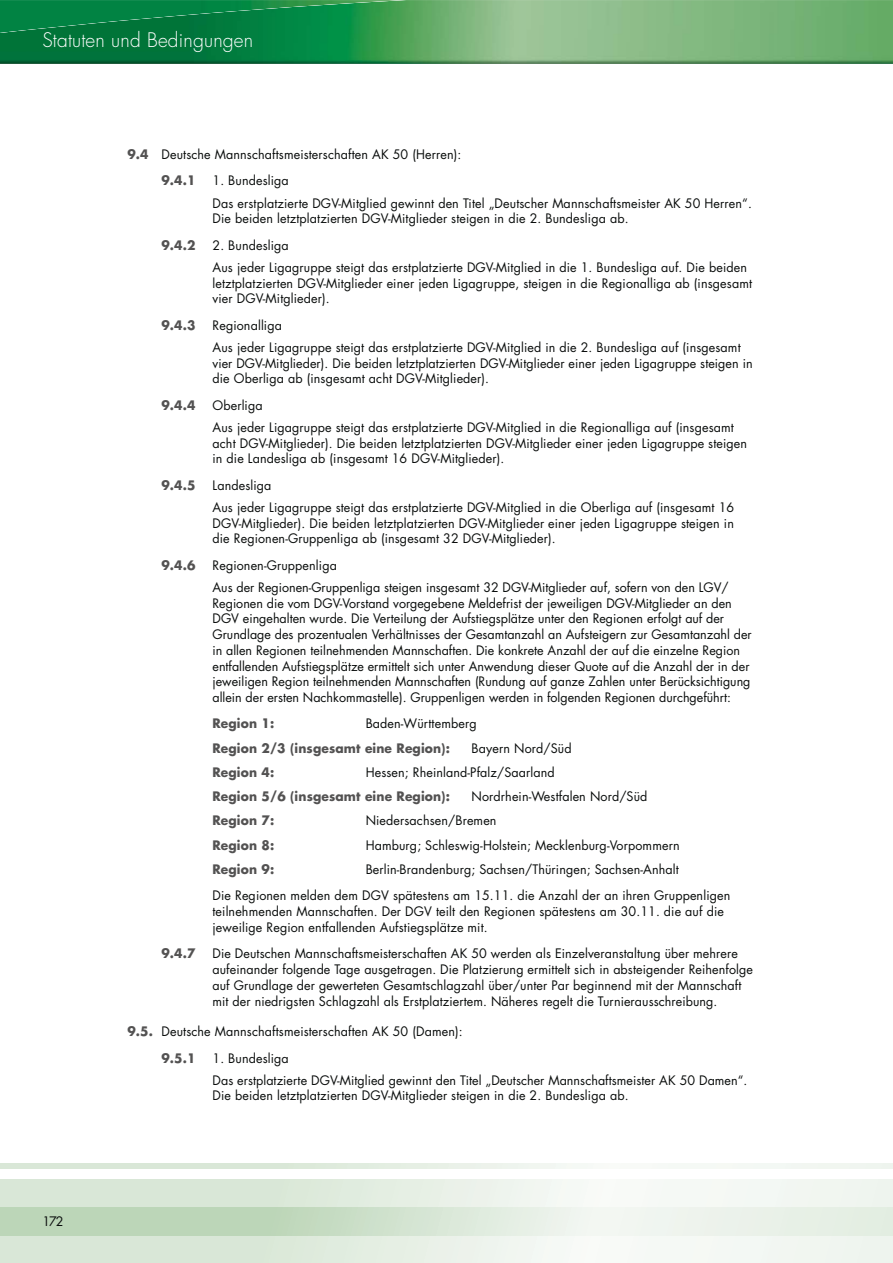
<style>
.page{position:relative;width:893px;height:1263px;background:#fff}
.page>*{position:absolute;margin:0;border:0;box-sizing:border-box;transform-origin:0 0}
.t1{font:300 19.5px "Futura LT";letter-spacing:.01em;color:#fff}
.t2{font:12.75px/15.8px "Futura LT";letter-spacing:.01em;color:#0a0d0c}
.t3{font:700 12.75px "Futura LT";letter-spacing:.01em;color:#535252;scale:.96 1}
.s1{font-weight:700;color:#535252}
</style>
<div class="page">
<svg style="left:0;top:1164px;width:892px;height:5px"></svg>
<div style="left:0;top:1180px;width:892px;height:28px;background:linear-gradient(to right,#d5e4d2,#fafcfa)"></div>
<div style="left:0;top:1235px;width:892px;height:28px;background:linear-gradient(to right,#d5e5d3,#fafcfa)"></div>
<svg style="left:0;top:1208px;width:892px;height:27px;background:#d5e5d3"></svg>
<img style="left:0;top:0;width:892px;height:57px">
<img style="left:0;top:0;width:405px;height:33px">
<h1 class="t1" style="left:42px;top:29px;width:212px">Statuten und Bedingungen</h1>
<p class="t2" style="left:161px;top:142px;width:301px;line-height:26.4px;text-indent:-34px"><span class="s1">9.4</span> Deutsche Mannschaftsmeisterschaften AK 50 (Herren):<br><span class="s1">9.4.1</span></p>
<p class="t2" style="left:212px;top:170px;width:541px;line-height:22.2px">1. Bundesliga<br>Das erstplatzierte DGV-Mitglied gewinnt den Titel „Deutscher Mannschaftsmeister AK 50 Herren“.</p>
<p class="t2" style="left:212px;top:211px;width:417px">Die beiden letztplatzierten DGV-Mitglieder steigen in die 2. Bundesliga ab.</p>
<p class="t3" style="left:161px;top:238px;width:37px">9.4.2</p>
<p class="t2" style="left:212px;top:234px;width:536px;line-height:22.2px">2. Bundesliga<br>Aus jeder Ligagruppe steigt das erstplatzierte DGV-Mitglied in die 1. Bundesliga auf. Die beiden</p>
<p class="t2" style="left:212px;top:275px;width:541px">letztplatzierten DGV-Mitglieder einer jeden Ligagruppe, steigen in die Regionalliga ab (insgesamt vier DGV-Mitglieder).</p>
<p class="t3" style="left:161px;top:318px;width:37px">9.4.3</p>
<p class="t2" style="left:212px;top:314px;width:529px;line-height:22.2px">Regionalliga<br>Aus jeder Ligagruppe steigt das erstplatzierte DGV-Mitglied in die 2. Bundesliga auf (insgesamt</p>
<p class="t2" style="left:212px;top:355px;width:541px">vier DGV-Mitglieder). Die beiden letztplatzierten DGV-Mitglieder einer jeden Ligagruppe steigen in die Oberliga ab (insgesamt acht DGV-Mitglieder).</p>
<p class="t3" style="left:161px;top:398px;width:37px">9.4.4</p>
<p class="t2" style="left:212px;top:394px;width:523px;line-height:22.2px">Oberliga<br>Aus jeder Ligagruppe steigt das erstplatzierte DGV-Mitglied in die Regionalliga auf (insgesamt</p>
<p class="t2" style="left:212px;top:435px;width:536px">acht DGV-Mitglieder). Die beiden letztplatzierten DGV-Mitglieder einer jeden Ligagruppe steigen in die Landesliga ab (insgesamt 16 DGV-Mitglieder).</p>
<p class="t3" style="left:161px;top:478px;width:37px">9.4.5</p>
<p class="t2" style="left:212px;top:474px;width:523px;line-height:22.2px">Landesliga<br>Aus jeder Ligagruppe steigt das erstplatzierte DGV-Mitglied in die Oberliga auf (insgesamt 16</p>
<p class="t2" style="left:212px;top:515px;width:523px">DGV-Mitglieder). Die beiden letztplatzierten DGV-Mitglieder einer jeden Ligagruppe steigen in die Regionen-Gruppenliga ab (insgesamt 32 DGV-Mitglieder).</p>
<p class="t3" style="left:161px;top:558px;width:37px">9.4.6</p>
<p class="t2" style="left:212px;top:554px;width:517px;line-height:22.2px">Regionen-Gruppenliga<br>Aus der Regionen-Gruppenliga steigen insgesamt 32 DGV-Mitglieder auf, sofern von den LGV/</p>
<p class="t2" style="left:212px;top:595px;width:540px">Regionen die vom DGV-Vorstand vorgegebene Meldefrist der jeweiligen DGV-Mitglieder an den DGV eingehalten wurde. Die Verteilung der Aufstiegsplätze unter den Regionen erfolgt auf der Grundlage des prozentualen Verhältnisses der Gesamtanzahl an Aufsteigern zur Gesamtanzahl der in allen Regionen teilnehmenden Mannschaften. Die konkrete Anzahl der auf die einzelne Region entfallenden Aufstiegsplätze ermittelt sich unter Anwendung dieser Quote auf die Anzahl der in der jeweiligen Region teilnehmenden Mannschaften (Rundung auf ganze Zahlen unter Berücksichtigung allein der ersten Nachkommastelle). Gruppenligen werden in folgenden Regionen durchgeführt:</p>
<p class="t3" style="left:212px;top:717px;width:66px">Region 1:</p>
<p class="t2" style="left:365px;top:716px;width:112px">Baden-Württemberg</p>
<p class="t3" style="left:212px;top:741px;width:249px">Region 2/3 (insgesamt eine Region):</p>
<p class="t2" style="left:471px;top:741px;width:102px">Bayern Nord/Süd</p>
<p class="t3" style="left:212px;top:766px;width:66px">Region 4:</p>
<p class="t2" style="left:365px;top:765px;width:191px">Hessen; Rheinland-Pfalz/Saarland</p>
<p class="t3" style="left:212px;top:790px;width:249px">Region 5/6 (insgesamt eine Region):</p>
<p class="t2" style="left:471px;top:789px;width:177px">Nordrhein-Westfalen Nord/Süd</p>
<p class="t3" style="left:212px;top:814px;width:66px">Region 7:</p>
<p class="t2" style="left:365px;top:813px;width:132px">Niedersachsen/Bremen</p>
<p class="t3" style="left:212px;top:838px;width:66px">Region 8:</p>
<p class="t2" style="left:365px;top:838px;width:315px">Hamburg; Schleswig-Holstein; Mecklenburg-Vorpommern</p>
<p class="t3" style="left:212px;top:863px;width:66px">Region 9:</p>
<p class="t2" style="left:212px;top:857px;width:519px;line-height:26.4px;text-indent:153px">Berlin-Brandenburg; Sachsen/Thüringen; Sachsen-Anhalt<br>Die Regionen melden dem DGV spätestens am 15.11. die Anzahl der an ihren Gruppenligen</p>
<p class="t2" style="left:212px;top:904px;width:513px">teilnehmenden Mannschaften. Der DGV teilt den Regionen spätestens am 30.11. die auf die jeweilige Region entfallenden Aufstiegsplätze mit.</p>
<p class="t2" style="left:42px;top:1214px;width:23px">172</p>
<p class="t3" style="left:161px;top:947px;width:37px">9.4.7</p>
<p class="t2" style="left:212px;top:946px;width:542px">Die Deutschen Mannschaftsmeisterschaften AK 50 werden als Einzelveranstaltung über mehrere aufeinander folgende Tage ausgetragen. Die Platzierung ermittelt sich in absteigender Reihenfolge auf Grundlage der gewerteten Gesamtschlagzahl über/unter Par beginnend mit der Mannschaft mit der niedrigsten Schlagzahl als Erstplatziertem. Näheres regelt die Turnierausschreibung.</p>
<p class="t2" style="left:161px;top:1019px;width:303px;line-height:26.4px;text-indent:-34px"><span class="s1">9.5.</span> Deutsche Mannschaftsmeisterschaften AK 50 (Damen):<br><span class="s1">9.5.1</span></p>
<p class="t2" style="left:212px;top:1047px;width:536px;line-height:22.2px">1. Bundesliga<br>Das erstplatzierte DGV-Mitglied gewinnt den Titel „Deutscher Mannschaftsmeister AK 50 Damen“.</p>
<p class="t2" style="left:212px;top:1088px;width:417px">Die beiden letztplatzierten DGV-Mitglieder steigen in die 2. Bundesliga ab.</p>
</div>
